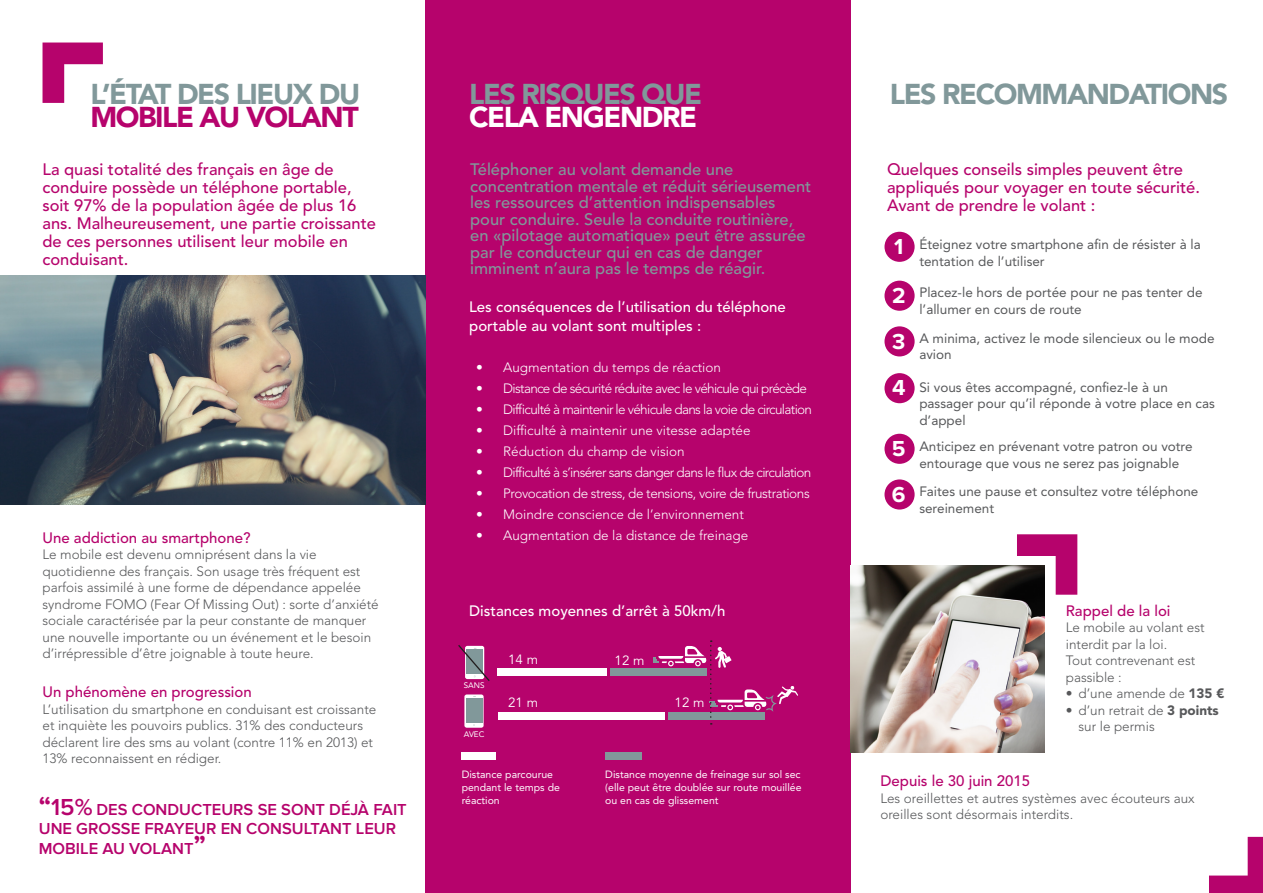
<style>
.page{position:relative;width:1263px;height:893px;background:#fff}
.page>*{position:absolute;margin:0;border:0;box-sizing:border-box;transform-origin:0 0}
.t1{font:900 28.5px "Avenir LT Std";letter-spacing:-.05em;color:#81989a}
.t2{font:900 28.5px "Avenir LT Std";letter-spacing:-.05em;color:#b6036c}
.t3{font:900 28.5px "Avenir LT Std";letter-spacing:-.05em;color:#fff}
.t4{font:700 22.5px/48.9px "Proxima Nova";color:#fff}
.t5{font:500 16.5px/18px "Avenir LT Std";color:#b6036c}
.t6{font:500 16.5px/16.5px "Avenir LT Std";color:#81989a}
.t7{font:600 16.5px/19.5px "Proxima Nova";color:#b6036c}
.t8{font:500 15px/19.5px "Avenir LT Std";color:#fff}
.t9{font:500 15px "Avenir LT Std";color:#b6036c}
.t10{font:300 13.5px/16.5px "Avenir LT Std";color:#57585a}
.t11{font:13.5px/16.5px "Avenir LT Std";color:#57585a}
.t12{font:300 13.5px "Avenir LT Std";color:#fff}
.t13{font:300 13.5px "Avenir LT Std";letter-spacing:-.05em;color:#fff}
.t14{font:300 13.5px "Avenir LT Std";letter-spacing:-.03em;color:#fff}
.t15{font:13.35px "Avenir LT Std";color:#fff}
.t16{font:10.5px/12.6px "Avenir LT Std";color:#fff}
.t17{font:7.95px "Avenir LT Std";color:#fff}
.s1{font-weight:700;font-size:27px}
.s2{font-size:24px}
.s3{font-weight:900}
</style>
<div class="page">
<div style="left:425px;top:0;width:425px;height:893px;background:#b6036c"></div>
<svg style="left:43px;top:43px;width:60px;height:60px"></svg>
<img style="left:0;top:275px;width:425px;height:229px">
<img style="left:850px;top:566px;width:195px;height:186px">
<svg style="left:1017px;top:534px;width:60px;height:61px"></svg>
<svg style="left:1209px;top:837px;width:54px;height:56px"></svg>
<div style="left:498px;top:668px;width:109px;height:8px;background:#fff"></div>
<svg style="left:464px;top:694px;width:20px;height:34px"></svg>
<div style="left:465px;top:698px;width:17px;height:25px;background:#81989a"></div>
<div style="left:498px;top:712px;width:166px;height:8px;background:#fff"></div>
<svg style="left:458px;top:645px;width:32px;height:36px"></svg>
<div style="left:610px;top:668px;width:97px;height:8px;background:#81989a"></div>
<div style="left:462px;top:752px;width:34px;height:8px;background:#fff"></div>
<div style="left:605px;top:752px;width:37px;height:8px;background:#81989a"></div>
<svg style="left:654px;top:640px;width:144px;height:85px"></svg>
<div style="left:884px;top:232px;width:31px;height:30px;background:#b6036c;border-radius:50%"></div>
<div style="left:884px;top:281px;width:31px;height:30px;background:#b6036c;border-radius:50%"></div>
<div style="left:884px;top:326px;width:31px;height:30px;background:#b6036c;border-radius:50%"></div>
<div style="left:884px;top:373px;width:31px;height:30px;background:#b6036c;border-radius:50%"></div>
<div style="left:884px;top:434px;width:31px;height:30px;background:#b6036c;border-radius:50%"></div>
<div style="left:884px;top:479px;width:31px;height:31px;background:#b6036c;border-radius:50%"></div>
<h1 class="t1" style="left:90px;top:77px;width:271px">L’ÉTAT DES LIEUX DU</h1>
<h1 class="t2" style="left:90px;top:100px;width:270px">MOBILE AU VOLANT</h1>
<p class="t5" style="left:43px;top:161px;width:335px">La quasi totalité des français en âge de conduire possède un téléphone portable, soit 97% de la population âgée de plus 16 ans. Malheureusement, une partie croissante de ces personnes utilisent leur mobile en conduisant.</p>
<p class="t9" style="left:43px;top:529px;width:210px">Une addiction au smartphone?</p>
<p class="t10" style="left:43px;top:546px;width:338px">Le mobile est devenu omniprésent dans la vie quotidienne des français. Son usage très fréquent est parfois assimilé à une forme de dépendance appelée syndrome FOMO (Fear Of Missing Out) : sorte d’anxiété sociale caractérisée par la peur constante de manquer une nouvelle importante ou un événement et le besoin d’irrépressible d’être joignable à toute heure.</p>
<p class="t9" style="left:43px;top:683px;width:211px">Un phénomène en progression</p>
<p class="t10" style="left:43px;top:701px;width:335px">L’utilisation du smartphone en conduisant est croissante et inquiète les pouvoirs publics. 31% des conducteurs déclarent lire des sms au volant (contre 11% en 2013) et 13% reconnaissent en rédiger.</p>
<p class="t7" style="left:39px;top:800px;width:369px"><span class="s1">“</span><span class="s2">15%</span> DES CONDUCTEURS SE SONT DÉJÀ FAIT<br>UNE GROSSE FRAYEUR EN CONSULTANT LEUR<br>MOBILE AU VOLANT<span class="s1">”</span></p>
<h1 class="t1" style="left:469px;top:77px;width:234px">LES RISQUES QUE</h1>
<h1 class="t3" style="left:469px;top:100px;width:229px">CELA ENGENDRE</h1>
<p class="t6" style="left:470px;top:162px;width:343px">Téléphoner au volant demande une concentration mentale et réduit sérieusement les ressources d’attention indispensables pour conduire. Seule la conduite routinière, en «pilotage automatique» peut être assurée par le conducteur qui en cas de danger imminent n’aura pas le temps de réagir.</p>
<p class="t8" style="left:469px;top:297px;width:318px">Les conséquences de l’utilisation du téléphone portable au volant sont multiples :</p>
<p class="t12" style="left:476px;top:359px;width:246px">• Augmentation du temps de réaction</p>
<p class="t13" style="left:476px;top:380px;width:332px">• Distance de sécurité réduite avec le véhicule qui précède</p>
<p class="t13" style="left:476px;top:401px;width:337px">• Difficulté à maintenir le véhicule dans la voie de circulation</p>
<p class="t12" style="left:476px;top:422px;width:276px">• Difficulté à maintenir une vitesse adaptée</p>
<p class="t12" style="left:476px;top:443px;width:210px">• Réduction du champ de vision</p>
<p class="t13" style="left:476px;top:464px;width:337px">• Difficulté à s’insérer sans danger dans le flux de circulation</p>
<p class="t14" style="left:476px;top:485px;width:335px">• Provocation de stress, de tensions, voire de frustrations</p>
<p class="t12" style="left:476px;top:506px;width:269px">• Moindre conscience de l’environnement</p>
<p class="t12" style="left:476px;top:527px;width:274px">• Augmentation de la distance de freinage</p>
<p class="t8" style="left:469px;top:601px;width:258px">Distances moyennes d’arrêt à 50km/h</p>
<p class="t17" style="left:464px;top:681px;width:22px">SANS</p>
<p class="t17" style="left:464px;top:730px;width:22px">AVEC</p>
<p class="t15" style="left:508px;top:652px;width:31px">14 m</p>
<p class="t15" style="left:508px;top:695px;width:31px">21 m</p>
<p class="t15" style="left:675px;top:695px;width:31px">12 m</p>
<p class="t15" style="left:615px;top:653px;width:31px">12 m</p>
<p class="t16" style="left:462px;top:768px;width:100px">Distance parcourue pendant le temps de réaction</p>
<p class="t16" style="left:605px;top:768px;width:198px;text-align:justify">Distance moyenne de freinage sur sol sec (elle peut être doublée sur route mouillée ou en cas de glissement</p>
<h1 class="t1" style="left:890px;top:77px;width:340px">LES RECOMMANDATIONS</h1>
<p class="t5" style="left:887px;top:161px;width:314px">Quelques conseils simples peuvent être appliqués pour voyager en toute sécurité.<br>Avant de prendre le volant :</p>
<h2 class="t4" style="left:892px;top:223px;width:15px">1<br>2</h2>
<h2 class="t4" style="left:892px;top:318px;width:15px;line-height:46.8px">3<br>4</h2>
<h2 class="t4" style="left:892px;top:426px;width:15px;line-height:45.8px">5<br>6</h2>
<p class="t11" style="left:919px;top:236px;width:283px">Éteignez votre smartphone afin de résister à la tentation de l’utiliser</p>
<p class="t11" style="left:919px;top:284px;width:285px">Placez-le hors de portée pour ne pas tenter de l’allumer en cours de route</p>
<p class="t11" style="left:919px;top:330px;width:297px">A minima, activez le mode silencieux ou le mode avion</p>
<p class="t11" style="left:919px;top:379px;width:297px">Si vous êtes accompagné, confiez-le à un passager pour qu’il réponde à votre place en cas d’appel</p>
<p class="t11" style="left:919px;top:438px;width:275px">Anticipez en prévenant votre patron ou votre entourage que vous ne serez pas joignable</p>
<p class="t11" style="left:919px;top:483px;width:280px">Faites une pause et consultez votre téléphone sereinement</p>
<p class="t9" style="left:1066px;top:602px;width:106px">Rappel de la loi</p>
<p class="t10" style="left:1066px;top:619px;width:140px">Le mobile au volant est interdit par la loi.<br>Tout contrevenant est passible :</p>
<p class="t10" style="left:1066px;top:685px;width:160px">• d’une amende de <span class="s3">135 €</span></p>
<p class="t10" style="left:1078px;top:702px;width:142px;text-indent:-13px">• d’un retrait de <span class="s3">3 points </span>sur le permis</p>
<p class="t9" style="left:880px;top:772px;width:151px">Depuis le 30 juin 2015</p>
<p class="t10" style="left:880px;top:790px;width:316px">Les oreillettes et autres systèmes avec écouteurs aux oreilles sont désormais interdits.</p>
</div>
